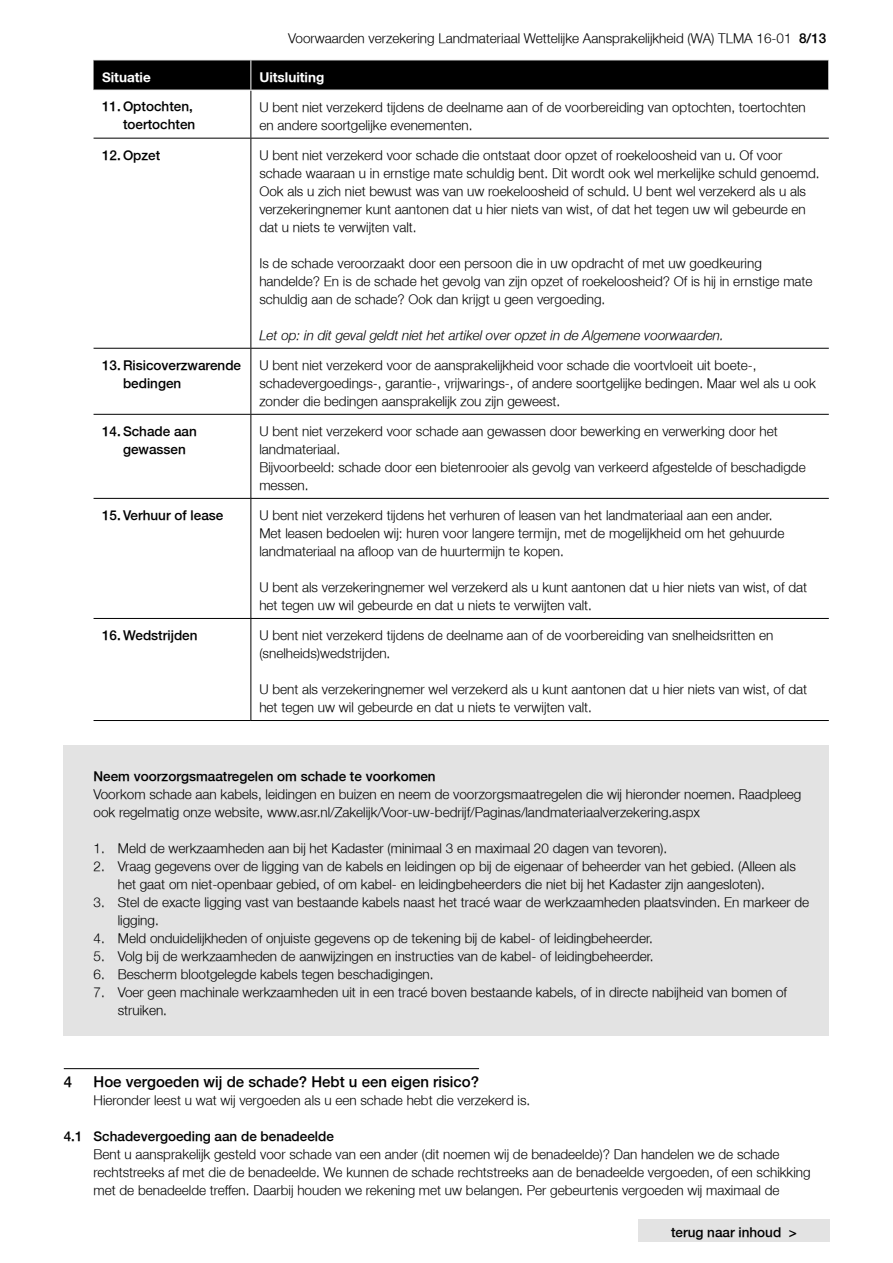
<style>
.page{position:relative;width:893px;height:1263px;background:#fff}
.page>*{position:absolute;margin:0;border:0;box-sizing:border-box;transform-origin:0 0}
.t1{font:300 15px "Fortis Helvetica";color:#000}
.t2{font:300 13.5px/18px "Fortis Helvetica";color:#000}
.t3{font:300 13.5px/18px "Fortis Helvetica";color:#000}
.t4{font:italic 300 13.5px "Fortis Helvetica";color:#000}
.t5{font:700 13.5px "Fortis Helvetica";color:#fff}
.s1{font-style:inherit}
</style>
<div class="page">
<div style="left:638px;top:1219px;width:192px;height:23px;background:#e3e3e3"></div>
<div style="left:64px;top:745px;width:765px;height:20px;background:#e3e3e3"></div>
<div style="left:64px;top:763px;width:765px;height:21px;background:#e3e3e3"></div>
<div style="left:64px;top:781px;width:765px;height:20px;background:#e3e3e3"></div>
<div style="left:64px;top:799px;width:765px;height:20px;background:#e3e3e3"></div>
<div style="left:64px;top:817px;width:765px;height:20px;background:#e3e3e3"></div>
<div style="left:64px;top:835px;width:765px;height:20px;background:#e3e3e3"></div>
<div style="left:64px;top:853px;width:765px;height:20px;background:#e3e3e3"></div>
<div style="left:64px;top:871px;width:765px;height:20px;background:#e3e3e3"></div>
<div style="left:64px;top:889px;width:765px;height:20px;background:#e3e3e3"></div>
<div style="left:64px;top:907px;width:765px;height:20px;background:#e3e3e3"></div>
<div style="left:64px;top:925px;width:765px;height:20px;background:#e3e3e3"></div>
<div style="left:64px;top:943px;width:765px;height:20px;background:#e3e3e3"></div>
<div style="left:64px;top:961px;width:765px;height:20px;background:#e3e3e3"></div>
<div style="left:64px;top:979px;width:765px;height:20px;background:#e3e3e3"></div>
<div style="left:64px;top:997px;width:765px;height:20px;background:#e3e3e3"></div>
<div style="left:64px;top:1015px;width:765px;height:20px;background:#e3e3e3"></div>
<hr style="left:64px;top:1068px;width:415px;height:1px;background:#000">
<div style="left:94px;top:61px;width:734px;height:29px;background:#000"></div>
<hr style="left:250px;top:90px;width:1px;height:48px;background:#000">
<hr style="left:250px;top:139px;width:1px;height:209px;background:#000">
<hr style="left:250px;top:349px;width:1px;height:65px;background:#000">
<hr style="left:250px;top:415px;width:1px;height:83px;background:#000">
<hr style="left:250px;top:499px;width:1px;height:119px;background:#000">
<hr style="left:250px;top:619px;width:1px;height:101px;background:#000">
<hr style="left:94px;top:138px;width:157px;height:1px;background:#000">
<hr style="left:94px;top:348px;width:157px;height:1px;background:#000">
<hr style="left:94px;top:414px;width:157px;height:1px;background:#000">
<hr style="left:94px;top:498px;width:157px;height:1px;background:#000">
<hr style="left:94px;top:618px;width:157px;height:1px;background:#000">
<hr style="left:94px;top:720px;width:157px;height:1px;background:#000">
<hr style="left:251px;top:138px;width:578px;height:1px;background:#000">
<hr style="left:251px;top:348px;width:578px;height:1px;background:#000">
<hr style="left:251px;top:414px;width:578px;height:1px;background:#000">
<hr style="left:251px;top:498px;width:578px;height:1px;background:#000">
<hr style="left:251px;top:618px;width:578px;height:1px;background:#000">
<hr style="left:251px;top:720px;width:578px;height:1px;background:#000">
<hr style="left:250px;top:60px;width:1px;height:30px;background:#fff">
<hr style="left:94px;top:90px;width:157px;height:1px;background:#fff">
<p class="t2" style="left:288px;top:29px;width:539px">Voorwaarden verzekering Landmateriaal Wettelijke Aansprakelijkheid (WA) TLMA 16-01 <span class="s1">8/13</span></p>
<p class="t5" style="left:102px;top:68px;width:50px">Situatie</p>
<p class="t5" style="left:259px;top:68px;width:66px">Uitsluiting</p>
<p class="t3" style="left:102px;top:98px;width:95px;text-align:right">11. Optochten, toertochten</p>
<p class="t2" style="left:259px;top:98px;width:548px">U bent niet verzekerd tijdens de deelname aan of de voorbereiding van optochten, toertochten en andere soortgelijke evenementen.</p>
<p class="t3" style="left:102px;top:146px;width:60px">12. Opzet</p>
<p class="t2" style="left:259px;top:146px;width:562px">U bent niet verzekerd voor schade die ontstaat door opzet of roekeloosheid van u. Of voor schade waaraan u in ernstige mate schuldig bent. Dit wordt ook wel merkelijke schuld genoemd.<br>Ook als u zich niet bewust was van uw roekeloosheid of schuld. U bent wel verzekerd als u als verzekeringnemer kunt aantonen dat u hier niets van wist, of dat het tegen uw wil gebeurde en dat u niets te verwijten valt.</p>
<p class="t2" style="left:259px;top:254px;width:555px">Is de schade veroorzaakt door een persoon die in uw opdracht of met uw goedkeuring handelde? En is de schade het gevolg van zijn opzet of roekeloosheid? Of is hij in ernstige mate schuldig aan de schade? Ook dan krijgt u geen vergoeding.</p>
<p class="t4" style="left:259px;top:327px;width:466px">Let op: in dit geval geldt niet het artikel over opzet in de Algemene voorwaarden.</p>
<p class="t3" style="left:123px;top:356px;width:120px;text-indent:-21px">13. Risicoverzwarende bedingen</p>
<p class="t2" style="left:259px;top:356px;width:558px">U bent niet verzekerd voor de aansprakelijkheid voor schade die voortvloeit uit boete-, schadevergoedings-, garantie-, vrijwarings-, of andere soortgelijke bedingen. Maar wel als u ook zonder die bedingen aansprakelijk zou zijn geweest.</p>
<p class="t3" style="left:123px;top:422px;width:75px;text-indent:-21px">14. Schade aan gewassen</p>
<p class="t2" style="left:259px;top:422px;width:548px">U bent niet verzekerd voor schade aan gewassen door bewerking en verwerking door het landmateriaal.<br>Bijvoorbeeld: schade door een bietenrooier als gevolg van verkeerd afgestelde of beschadigde messen.</p>
<p class="t3" style="left:102px;top:507px;width:123px">15. Verhuur of lease</p>
<p class="t2" style="left:259px;top:506px;width:526px">U bent niet verzekerd tijdens het verhuren of leasen van het landmateriaal aan een ander.<br>Met leasen bedoelen wij: huren voor langere termijn, met de mogelijkheid om het gehuurde landmateriaal na afloop van de huurtermijn te kopen.</p>
<p class="t2" style="left:259px;top:578px;width:549px">U bent als verzekeringnemer wel verzekerd als u kunt aantonen dat u hier niets van wist, of dat het tegen uw wil gebeurde en dat u niets te verwijten valt.</p>
<p class="t3" style="left:102px;top:627px;width:97px">16. Wedstrijden</p>
<p class="t2" style="left:259px;top:626px;width:515px">U bent niet verzekerd tijdens de deelname aan of de voorbereiding van snelheidsritten en (snelheids)wedstrijden.</p>
<p class="t2" style="left:259px;top:680px;width:549px">U bent als verzekeringnemer wel verzekerd als u kunt aantonen dat u hier niets van wist, of dat het tegen uw wil gebeurde en dat u niets te verwijten valt.</p>
<p class="t3" style="left:94px;top:767px;width:344px">Neem voorzorgsmaatregelen om schade te voorkomen</p>
<p class="t2" style="left:94px;top:785px;width:709px">Voorkom schade aan kabels, leidingen en buizen en neem de voorzorgsmaatregelen die wij hieronder noemen. Raadpleeg ook regelmatig onze website, www.asr.nl/Zakelijk/Voor-uw-bedrijf/Paginas/landmateriaalverzekering.aspx</p>
<p class="t2" style="left:94px;top:839px;width:575px">1. Meld de werkzaamheden aan bij het Kadaster (minimaal 3 en maximaal 20 dagen van tevoren).</p>
<p class="t2" style="left:94px;top:857px;width:704px;text-align:center">2. Vraag gegevens over de ligging van de kabels en leidingen op bij de eigenaar of beheerder van het gebied. (Alleen als het gaat om niet-openbaar gebied, of om kabel- en leidingbeheerders die niet bij het Kadaster zijn aangesloten).</p>
<p class="t2" style="left:118px;top:893px;width:693px;text-indent:-24px">3. Stel de exacte ligging vast van bestaande kabels naast het tracé waar de werkzaamheden plaatsvinden. En markeer de ligging.</p>
<p class="t2" style="left:94px;top:929px;width:561px">4. Meld onduidelijkheden of onjuiste gegevens op de tekening bij de kabel- of leidingbeheerder.</p>
<p class="t2" style="left:94px;top:947px;width:561px">5. Volg bij de werkzaamheden de aanwijzingen en instructies van de kabel- of leidingbeheerder.</p>
<p class="t2" style="left:94px;top:965px;width:341px">6. Bescherm blootgelegde kabels tegen beschadigingen.</p>
<p class="t2" style="left:118px;top:983px;width:671px;text-indent:-24px">7. Voer geen machinale werkzaamheden uit in een tracé boven bestaande kabels, of in directe nabijheid van bomen of struiken.</p>
<p class="t1" style="left:64px;top:1072px;width:10px">4</p>
<p class="t1" style="left:94px;top:1072px;width:387px">Hoe vergoeden wij de schade? Hebt u een eigen risico?</p>
<p class="t2" style="left:94px;top:1091px;width:438px">Hieronder leest u wat wij vergoeden als u een schade hebt die verzekerd is.</p>
<p class="t3" style="left:64px;top:1127px;width:272px">4.1 Schadevergoeding aan de benadeelde</p>
<p class="t2" style="left:94px;top:1145px;width:719px">Bent u aansprakelijk gesteld voor schade van een ander (dit noemen wij de benadeelde)? Dan handelen we de schade rechtstreeks af met die de benadeelde. We kunnen de schade rechtstreeks aan de benadeelde vergoeden, of een schikking met de benadeelde treffen. Daarbij houden we rekening met uw belangen. Per gebeurtenis vergoeden wij maximaal de</p>
<p class="t3" style="left:671px;top:1224px;width:127px">terug naar inhoud &gt;</p>
</div>
